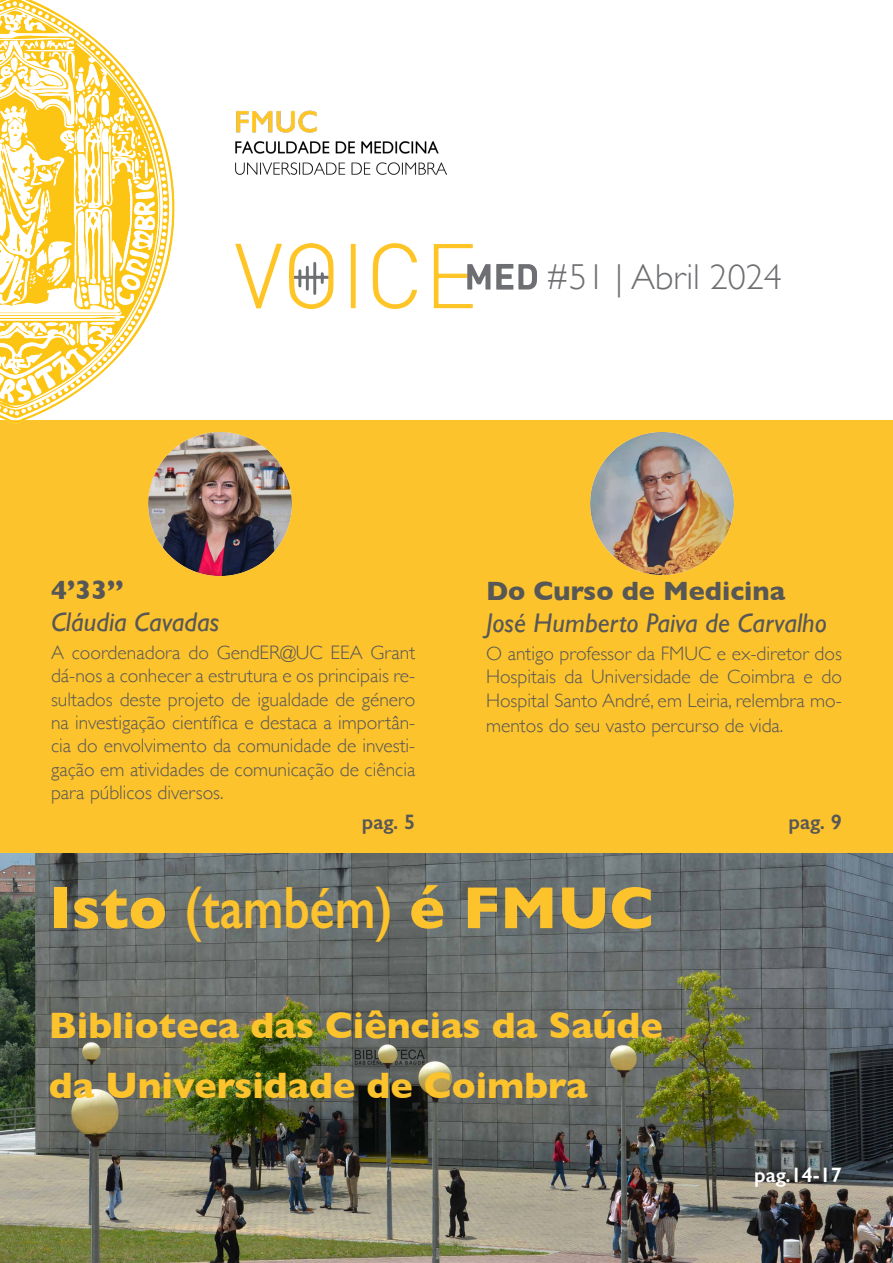
<style>
.page{position:relative;width:893px;height:1263px;background:#fff}
.page>*{position:absolute;margin:0;border:0;box-sizing:border-box;transform-origin:0 0}
.t1{font:700 60px "Gill Sans";color:#fdc32d}
.t2{font:700 37.5px/59.4px "Gill Sans";color:#fdc32d}
.t3{font:300 36px "Gill Sans";color:#6d6f72}
.t4{font:italic 27px "Gill Sans";color:#575756}
.t5{font:700 27px "Gill Sans";color:#575756}
.t6{font:600 21px "Gill Sans";color:#575756}
.t7{font:600 21px "Gill Sans";color:#fff}
.t8{font:300 19.5px/23.4px "Gill Sans";color:#575756;text-align:justify}
.s1{font-weight:600}
</style>
<div class="page">
<div style="left:0;top:420px;width:893px;height:433px;background:#fdc32d"></div>
<img style="left:148px;top:432px;width:144px;height:144px">
<img style="left:0;top:0;width:204px;height:443px">
<img style="left:235px;top:110px;width:211px;height:65px">
<svg style="left:373px;top:243px;width:44px;height:66px"></svg>
<svg style="left:235px;top:243px;width:47px;height:65px"></svg>
<svg style="left:434px;top:244px;width:56px;height:64px"></svg>
<svg style="left:351px;top:244px;width:5px;height:64px"></svg>
<svg style="left:496px;top:264px;width:41px;height:26px"></svg>
<svg style="left:289px;top:243px;width:45px;height:66px"></svg>
<img style="left:0;top:853px;width:893px;height:410px">
<img style="left:590px;top:432px;width:144px;height:143px">
<h3 class="t3" style="left:545px;top:249px;width:238px">#51 | Abril 2024</h3>
<h3 class="t5" style="left:51px;top:568px;width:74px">4’33’’</h3>
<h3 class="t4" style="left:51px;top:607px;width:170px">Cláudia Cavadas</h3>
<p class="t8" style="left:51px;top:640px;width:366px">A coordenadora do GendER@UC EEA Grant dá-nos a conhecer a estrutura e os principais re&shy;sultados deste projeto de igualdade de género na investigação científica e destaca a importân&shy;cia do envolvimento da comunidade de investi&shy;gação em atividades de comunicação de ciência para públicos diversos.</p>
<p class="t6" style="left:362px;top:809px;width:55px">pag. 5</p>
<h3 class="t5" style="left:486px;top:569px;width:301px">Do Curso de Medicina</h3>
<h3 class="t4" style="left:486px;top:608px;width:342px">José Humberto Paiva de Carvalho</h3>
<p class="t8" style="left:486px;top:641px;width:357px">O antigo professor da FMUC e ex-diretor dos Hospitais da Universidade de Coimbra e do Hospital Santo André, em Leiria, relembra mo-</p>
<p class="t8" style="left:486px;top:713px;width:299px">mentos do seu vasto percurso de vida.</p>
<p class="t6" style="left:788px;top:809px;width:55px">pag. 9</p>
<h1 class="t1" style="left:49px;top:860px;width:607px">Isto <span class="s1">(também)</span> é FMUC</h1>
<h2 class="t2" style="left:49px;top:995px;width:615px">Biblioteca das Ciências da Saúde da Universidade de Coimbra</h2>
<p class="t7" style="left:754px;top:1162px;width:89px">pag.14-17</p>
</div>
